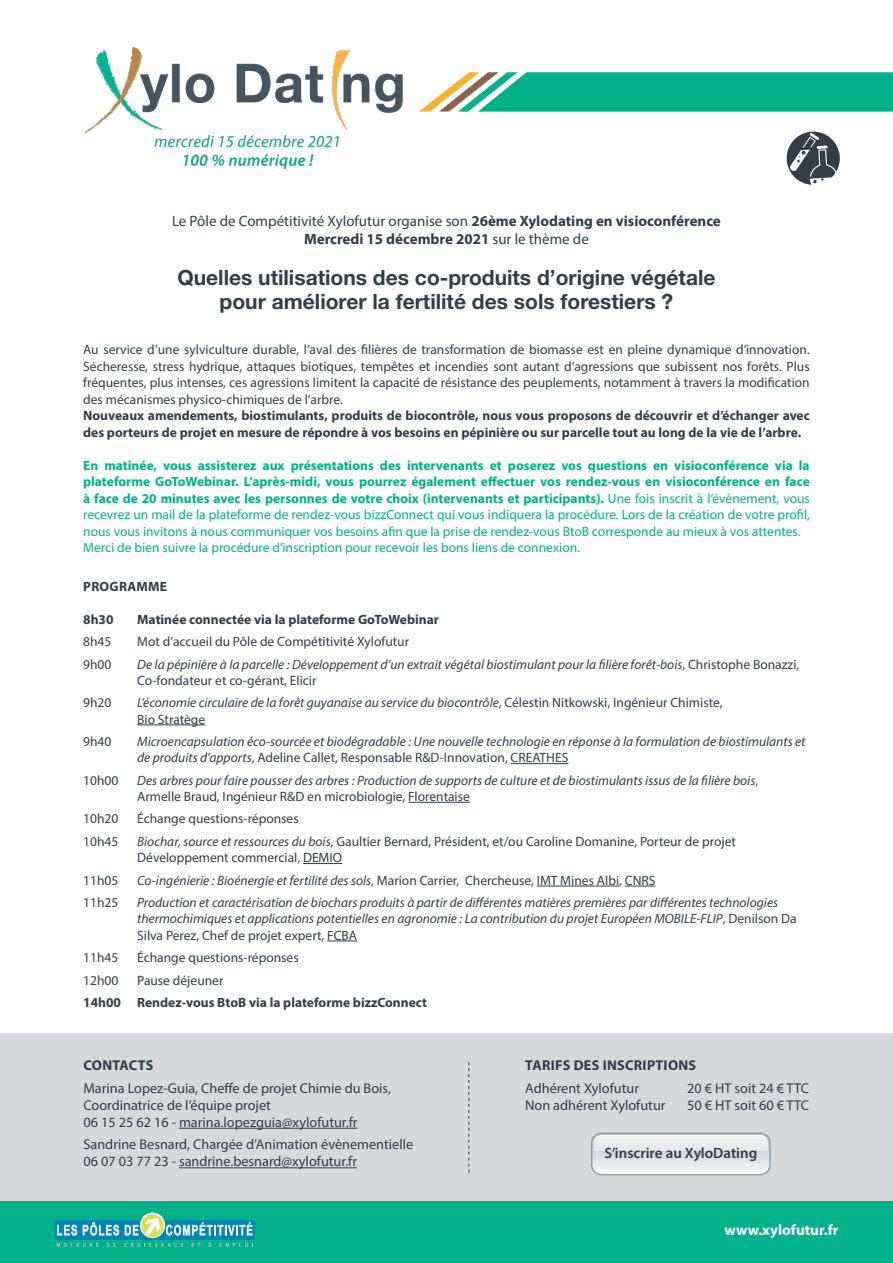
<style>
.page{position:relative;width:893px;height:1263px;background:#fff}
.page>*{position:absolute;margin:0;border:0;box-sizing:border-box;transform-origin:0 0}
.t1{font:700 21px/24px "Helvetica Neue LT Std";color:#303e49;text-align:center}
.t2{font:700 15px/18px "Myriad Pro";color:#303e49;text-align:center}
.t3{font:600 15px "Myriad Pro";color:#313d48}
.t4{font:700 15px "Myriad Pro";color:#fff}
.t5{font:14.25px/17.1px "Myriad Pro";color:#303e49}
.t6{font:700 14.25px "Myriad Pro";letter-spacing:.02em;color:#303e49}
.t7{font:italic 13.5px/16.2px "Myriad Pro";color:#303e49}
.t8{font:13.5px/16.5px "Myriad Pro";color:#303e49;text-align:justify}
.t9{font:13.5px/16.5px "Myriad Pro";color:#00b089}
.t10{font:700 13.5px/16.5px "Myriad Pro";color:#303e49}
.t11{font:700 13.5px "Myriad Pro";letter-spacing:.02em;color:#303e49}
.s1{font-weight:400}
.s2{font-weight:700}
.s3{font-style:normal}
.s4{font-style:italic}
</style>
<div class="page">
<div style="left:0;top:1033px;width:893px;height:168px;background:#d6d9db"></div>
<div style="left:0;top:1201px;width:893px;height:62px;background:#00b189"></div>
<div style="left:55px;top:1220px;width:200px;height:20px;background:#0086b4"></div>
<svg style="left:140px;top:1212px;width:25px;height:26px"></svg>
<svg style="left:141px;top:1214px;width:23px;height:23px"></svg>
<svg style="left:57px;top:1225px;width:20px;height:10px"></svg>
<svg style="left:83px;top:1222px;width:36px;height:13px"></svg>
<svg style="left:125px;top:1225px;width:14px;height:10px"></svg>
<svg style="left:166px;top:1222px;width:87px;height:13px"></svg>
<svg style="left:57px;top:1243px;width:41px;height:4px"></svg>
<svg style="left:107px;top:1243px;width:9px;height:4px"></svg>
<svg style="left:124px;top:1243px;width:59px;height:4px"></svg>
<svg style="left:192px;top:1243px;width:8px;height:4px"></svg>
<svg style="left:209px;top:1243px;width:44px;height:4px"></svg>
<svg style="left:145px;top:1218px;width:15px;height:17px"></svg>
<svg style="left:468px;top:1062px;width:1px;height:110px"></svg>
<hr style="left:179px;top:1128px;width:179px;height:1px;background:#303e49">
<hr style="left:179px;top:1167px;width:178px;height:1px;background:#303e49">
<svg style="left:591px;top:1132px;width:180px;height:43px"></svg>
<img style="left:594px;top:1144px;width:174px;height:7px">
<img style="left:594px;top:1135px;width:174px;height:9px">
<hr style="left:137px;top:724px;width:68px;height:1px;background:#303e49">
<hr style="left:511px;top:763px;width:57px;height:1px;background:#303e49">
<hr style="left:408px;top:802px;width:62px;height:1px;background:#303e49">
<hr style="left:303px;top:863px;width:39px;height:1px;background:#303e49">
<hr style="left:537px;top:886px;width:82px;height:1px;background:#303e49">
<hr style="left:625px;top:886px;width:30px;height:1px;background:#303e49">
<hr style="left:327px;top:940px;width:30px;height:1px;background:#303e49">
<img style="left:85px;top:46px;width:318px;height:124px">
<svg style="left:419px;top:72px;width:474px;height:40px;background:#28b994"></svg>
<svg style="left:786px;top:131px;width:54px;height:54px"></svg>
<p class="t2" style="left:172px;top:211px;width:550px"><span class="s1">Le Pôle de Compétitivité Xylofutur organise son</span> 26ème Xylodating en visioconférence<br>Mercredi 15 décembre 2021 <span class="s1">sur le thème de</span></p>
<h1 class="t1" style="left:177px;top:265px;width:540px">Quelles utilisations des co-produits d’origine végétale pour améliorer la fertilité des sols forestiers ?</h1>
<p class="t8" style="left:83px;top:341px;width:728px">Au service d’une sylviculture durable, l’aval des filières de transformation de biomasse est en pleine dynamique d’innovation.<br>Sécheresse, stress hydrique, attaques biotiques, tempêtes et incendies sont autant d’agressions que subissent nos forêts. Plus fréquentes, plus intenses, ces agressions limitent la capacité de résistance des peuplements, notamment à travers la modification des mécanismes physico-chimiques de l’arbre.</p>
<p class="t10" style="left:83px;top:407px;width:728px">Nouveaux amendements, biostimulants, produits de biocontrôle, nous vous proposons de découvrir et d’échanger avec des porteurs de projet en mesure de répondre à vos besoins en pépinière ou sur parcelle tout au long de la vie de l’arbre.</p>
<p class="t9" style="left:83px;top:457px;width:728px"><span class="s2">En matinée, vous assisterez aux présentations des intervenants et poserez vos questions en visioconférence via la plateforme GoToWebinar. L’après-midi, vous pourrez également effectuer vos rendez-vous en visioconférence en face à face de 20 minutes avec les personnes de votre choix (intervenants et participants).</span> Une fois inscrit à l’évènement, vous recevrez un mail de la plateforme de rendez-vous bizzConnect qui vous indiquera la procédure. Lors de la création de votre profil, nous vous invitons à nous communiquer vos besoins afin que la prise de rendez-vous BtoB corresponde au mieux à vos attentes.<br>Merci de bien suivre la procédure d’inscription pour recevoir les bons liens de connexion.</p>
<p class="t11" style="left:83px;top:578px;width:85px">PROGRAMME</p>
<p class="t10" style="left:83px;top:610px;width:32px">8h30</p>
<p class="t10" style="left:137px;top:610px;width:303px">Matinée connectée via la plateforme GoToWebinar</p>
<p class="t8" style="left:83px;top:633px;width:30px">8h45</p>
<p class="t8" style="left:137px;top:633px;width:273px">Mot d’accueil du Pôle de Compétitivité Xylofutur</p>
<p class="t8" style="left:83px;top:656px;width:30px">9h00</p>
<p class="t7" style="left:137px;top:656px;width:664px">De la pépinière à la parcelle : Développement d’un extrait végétal biostimulant pour la filière forêt-bois<span class="s3">, Christophe Bonazzi,<br>Co-fondateur et co-gérant, Elicir</span></p>
<p class="t8" style="left:83px;top:694px;width:30px">9h20</p>
<p class="t7" style="left:137px;top:694px;width:587px">L’économie circulaire de la forêt guyanaise au service du biocontrôle<span class="s3">, Célestin Nitkowski, Ingénieur Chimiste,<br>Bio Stratège</span></p>
<p class="t8" style="left:83px;top:733px;width:30px">9h40</p>
<p class="t7" style="left:137px;top:733px;width:670px">Microencapsulation éco-sourcée et biodégradable : Une nouvelle technologie en réponse à la formulation de biostimulants et de produits d’apports<span class="s3">, Adeline Callet, Responsable R&amp;D-Innovation, CREATHES</span></p>
<p class="t8" style="left:83px;top:772px;width:37px">10h00</p>
<p class="t7" style="left:137px;top:772px;width:622px">Des arbres pour faire pousser des arbres : Production de supports de culture et de biostimulants issus de la filière bois<span class="s3">,<br>Armelle Braud, Ingénieur R&amp;D en microbiologie, Florentaise</span></p>
<p class="t8" style="left:83px;top:810px;width:37px">10h20</p>
<p class="t8" style="left:137px;top:810px;width:163px">Échange questions-réponses</p>
<p class="t8" style="left:83px;top:833px;width:37px">10h45</p>
<p class="t8" style="left:137px;top:833px;width:600px"><span class="s4">Biochar, source et ressources du bois</span>, Gaultier Bernard, Président, et/ou Caroline Domanine, Porteur de projet<br>Développement commercial, DEMIO</p>
<p class="t8" style="left:83px;top:872px;width:37px">11h05</p>
<p class="t8" style="left:137px;top:872px;width:520px"><span class="s4">Co-ingénierie : Bioénergie et fertilité des sols</span>, Marion Carrier, Chercheuse, IMT Mines Albi, CNRS</p>
<p class="t8" style="left:83px;top:894px;width:37px">11h25</p>
<p class="t7" style="left:137px;top:894px;width:661px">Production et caractérisation de biochars produits à partir de différentes matières premières par différentes technologies thermochimiques et applications potentielles en agronomie : La contribution du projet Européen MOBILE-FLIP<span class="s3">, Denilson Da<br>Silva Perez, Chef de projet expert, FCBA</span></p>
<p class="t8" style="left:83px;top:949px;width:37px">11h45</p>
<p class="t8" style="left:137px;top:949px;width:163px">Échange questions-réponses</p>
<p class="t8" style="left:83px;top:972px;width:37px">12h00</p>
<p class="t8" style="left:137px;top:972px;width:88px">Pause déjeuner</p>
<p class="t10" style="left:83px;top:994px;width:345px">14h00 Rendez-vous BtoB via la plateforme bizzConnect</p>
<p class="t6" style="left:84px;top:1056px;width:71px">CONTACTS</p>
<p class="t5" style="left:83px;top:1079px;width:309px">Marina Lopez-Guia, Cheffe de projet Chimie du Bois,<br>Coordinatrice de l’équipe projet<br>06 15 25 62 16 - marina.lopezguia@xylofutur.fr</p>
<p class="t5" style="left:83px;top:1136px;width:331px">Sandrine Besnard, Chargée d’Animation évènementielle<br>06 07 03 77 23 - sandrine.besnard@xylofutur.fr</p>
<p class="t3" style="left:604px;top:1144px;width:154px">S’inscrire au XyloDating</p>
<p class="t6" style="left:525px;top:1056px;width:173px">TARIFS DES INSCRIPTIONS</p>
<p class="t5" style="left:525px;top:1079px;width:115px">Adhérent Xylofutur</p>
<p class="t5" style="left:687px;top:1079px;width:123px">20 € HT soit 24 € TTC</p>
<p class="t5" style="left:525px;top:1096px;width:142px">Non adhérent Xylofutur</p>
<p class="t5" style="left:687px;top:1096px;width:123px">50 € HT soit 60 € TTC</p>
<p class="t4" style="left:724px;top:1220px;width:116px">www.xylofutur.fr</p>
</div>
